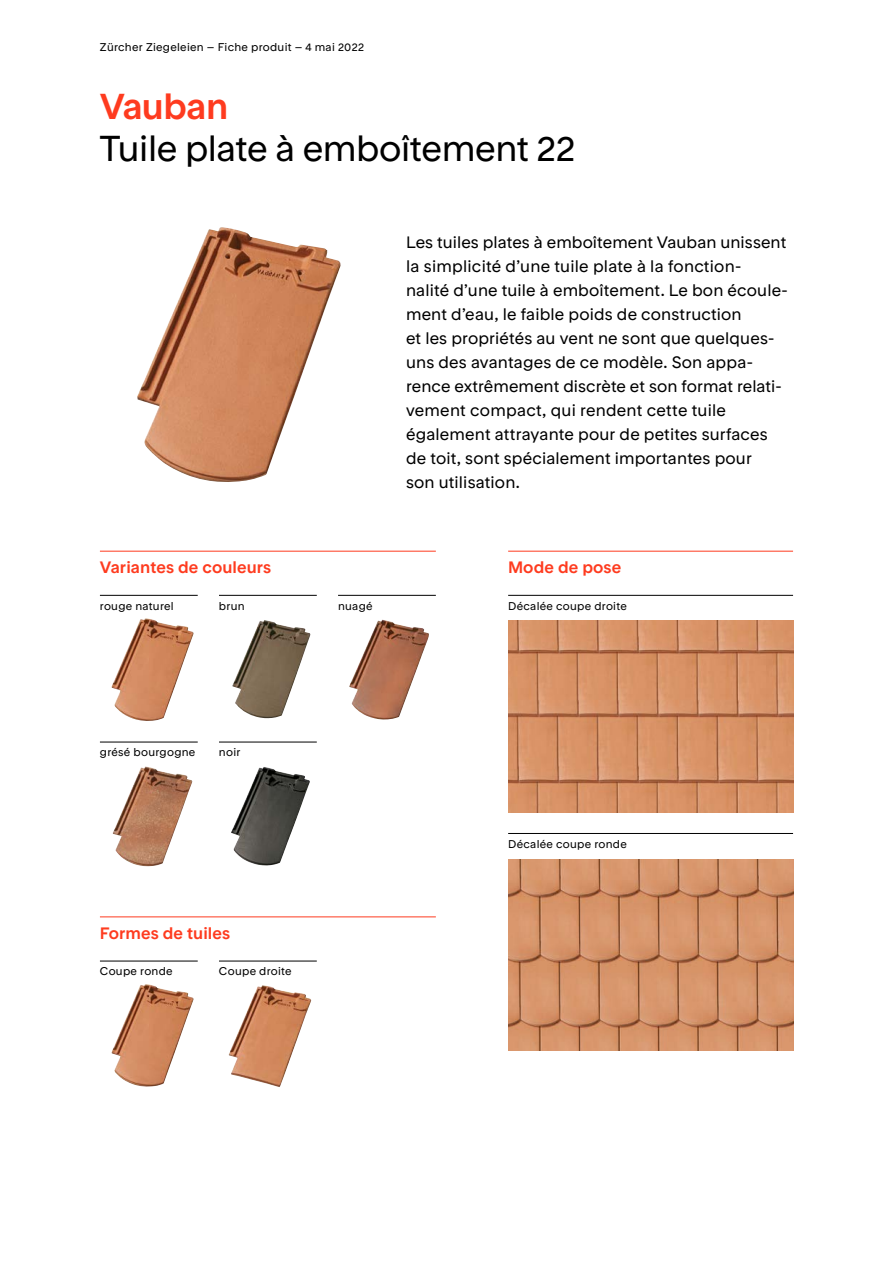
<style>
.page{position:relative;width:893px;height:1263px;background:#fff}
.page>*{position:absolute;margin:0;border:0;box-sizing:border-box;transform-origin:0 0}
.t1{font:36px "RT Rondelle";letter-spacing:-.01em;color:#000}
.t2{font:500 36px "RT Rondelle";letter-spacing:-.015em;color:#fe3b1f}
.t3{font:16.5px/24px "RT Rondelle";letter-spacing:.01em;color:#000}
.t4{font:500 16.5px "RT Rondelle";letter-spacing:.005em;color:#fe3b1f}
.t5{font:11.25px "RT Rondelle";letter-spacing:.025em;color:#000}
</style>
<div class="page">
<img style="left:138px;top:227px;width:203px;height:255px">
<hr style="left:100px;top:551px;width:336px;height:1px;background:#fe3b1f">
<hr style="left:100px;top:595px;width:98px;height:1px;background:#000">
<img style="left:138px;top:618px;width:56px;height:103px">
<hr style="left:100px;top:742px;width:98px;height:1px;background:#000">
<img style="left:138px;top:766px;width:54px;height:101px">
<hr style="left:219px;top:595px;width:98px;height:1px;background:#000">
<img style="left:232px;top:620px;width:78px;height:99px">
<hr style="left:219px;top:742px;width:98px;height:1px;background:#000">
<img style="left:231px;top:767px;width:79px;height:99px">
<hr style="left:338px;top:595px;width:98px;height:1px;background:#000">
<img style="left:349px;top:620px;width:80px;height:100px">
<hr style="left:508px;top:551px;width:285px;height:1px;background:#fe3b1f">
<img style="left:508px;top:621px;width:285px;height:191px">
<hr style="left:508px;top:595px;width:285px;height:1px;background:#000">
<img style="left:508px;top:859px;width:285px;height:191px">
<hr style="left:508px;top:833px;width:285px;height:1px;background:#000">
<hr style="left:100px;top:916px;width:336px;height:1px;background:#fe3b1f">
<hr style="left:100px;top:960px;width:98px;height:1px;background:#000">
<img style="left:138px;top:984px;width:56px;height:103px">
<hr style="left:219px;top:960px;width:98px;height:1px;background:#000">
<img style="left:229px;top:985px;width:82px;height:102px">
<svg style="left:99px;top:395px;width:39px;height:691px"></svg>
<p class="t5" style="left:100px;top:40px;width:238px">Tuiles en terre cuite – Les modernes lisses.</p>
<p class="t5" style="left:100px;top:41px;width:266px">Zürcher Zi g leien – Fiche produit – 4 mai 2022</p>
<h1 class="t2" style="left:100px;top:84px;width:130px">Vauban</h1>
<h1 class="t1" style="left:100px;top:127px;width:477px">Tuile plate à emboîtement 22</h1>
<p class="t4" style="left:100px;top:557px;width:173px">Variantes de couleurs</p>
<p class="t5" style="left:100px;top:599px;width:75px">rouge naturel</p>
<p class="t5" style="left:219px;top:599px;width:27px">brun</p>
<p class="t5" style="left:338px;top:599px;width:36px">nuagé</p>
<p class="t3" style="left:406px;top:230px;width:383px">Les tuiles plates à emboîtement Vauban unissent la simplicité d’une tuile plate à la fonction&shy;nalité d’une tuile à emboîtement. Le bon écoule&shy;ment d’eau, le faible poids de construction<br>et les propriétés au vent ne sont que quelques&shy;uns des avantages de ce modèle. Son appa&shy;rence extrêmement discrète et son format relati&shy;vement compact, qui rendent cette tuile également attrayante pour de petites surfaces de toit, sont spécialement importantes pour<br>son utilisation.</p>
<p class="t4" style="left:508px;top:557px;width:115px">Mode de pose</p>
<p class="t5" style="left:508px;top:599px;width:120px">Décalée coupe droite</p>
<p class="t5" style="left:100px;top:746px;width:97px">grésé bourgogne</p>
<p class="t5" style="left:219px;top:746px;width:23px">noir</p>
<p class="t4" style="left:100px;top:923px;width:132px">Formes de tuiles</p>
<p class="t5" style="left:100px;top:965px;width:74px">Coupe ronde</p>
<p class="t5" style="left:219px;top:965px;width:74px">Coupe droite</p>
<p class="t5" style="left:508px;top:837px;width:120px">Décalée coupe ronde</p>
</div>
